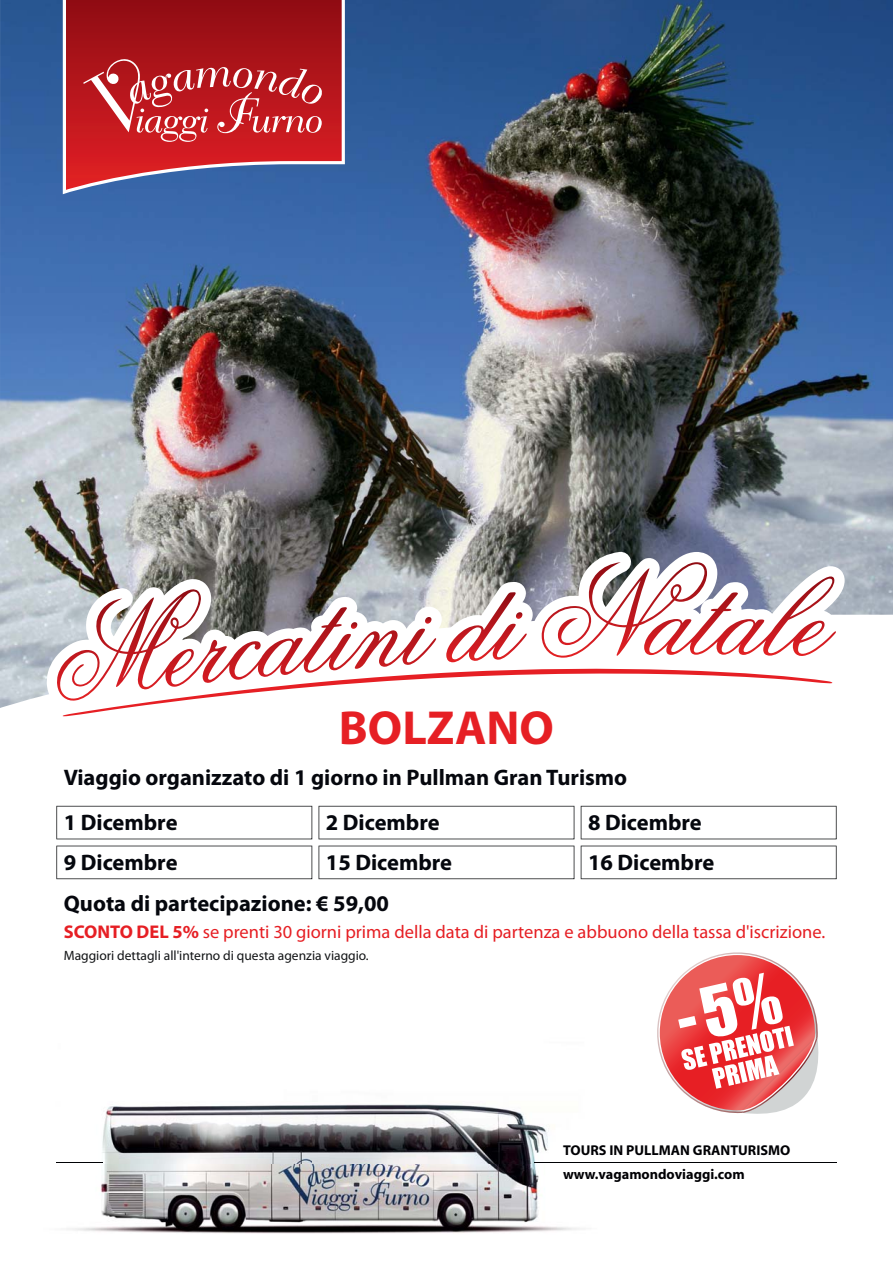
<style>
.page{position:relative;width:893px;height:1263px;background:#fff}
.page>*{position:absolute;margin:0;border:0;box-sizing:border-box;transform-origin:0 0}
.t1{font:700 48px "Myriad";color:#e61f24}
.t2{font:700 22.5px/44.8px "Myriad Pro";color:#05070d}
.t3{font:18.45px "Myriad Pro";color:#e61f24}
.t4{font:700 14.25px/24px "Myriad";color:#000104}
.t5{font:13.5px "Myriad Pro";color:#111315}
.s1{font-weight:700}
</style>
<div class="page">
<img style="left:56px;top:871px;width:781px;height:363px">
<hr style="left:57px;top:1162px;width:46px;height:1px;background:#000104">
<hr style="left:534px;top:1162px;width:302px;height:1px;background:#000104">
<img style="left:0;top:0;width:893px;height:708px">
<svg style="left:46px;top:551px;width:800px;height:157px"></svg>
<svg style="left:63px;top:562px;width:773px;height:154px"></svg>
<svg style="left:63px;top:0;width:282px;height:194px;fill:#3a68aa"></svg>
<svg style="left:66px;top:0;width:276px;height:190px;background:#9e2636"></svg>
<svg style="left:83px;top:56px;width:239px;height:86px;background:#c53b40"></svg>
<svg style="left:56px;top:806px;width:256px;height:33px"></svg>
<svg style="left:319px;top:806px;width:255px;height:33px"></svg>
<svg style="left:581px;top:806px;width:256px;height:33px"></svg>
<svg style="left:56px;top:846px;width:256px;height:33px"></svg>
<svg style="left:319px;top:846px;width:255px;height:33px"></svg>
<svg style="left:581px;top:846px;width:256px;height:33px"></svg>
<svg style="left:649px;top:944px;width:172px;height:172px"></svg>
<h1 class="t1" style="left:339px;top:709px;width:217px">BOLZANO</h1>
<p class="t2" style="left:64px;top:757px;width:565px">Viaggio organizzato di 1 giorno in Pullman Gran Turismo<br>1 Dicembre</p>
<p class="t2" style="left:326px;top:802px;width:115px">2 Dicembre</p>
<p class="t2" style="left:588px;top:802px;width:115px">8 Dicembre</p>
<p class="t2" style="left:64px;top:842px;width:115px">9 Dicembre</p>
<p class="t2" style="left:326px;top:842px;width:128px">15 Dicembre</p>
<p class="t2" style="left:588px;top:842px;width:128px">16 Dicembre</p>
<p class="t2" style="left:64px;top:883px;width:327px">Quota di partecipazione: € 59,00</p>
<p class="t3" style="left:64px;top:924px;width:763px"><span class="s1">SCONTO DEL 5%</span> se prenti 30 giorni prima della data di partenza e abbuono della tassa d'iscrizione.</p>
<p class="t5" style="left:64px;top:950px;width:306px">Maggiori dettagli all'interno di questa agenzia viaggio.</p>
<p class="t4" style="left:563px;top:1139px;width:229px">TOURS IN PULLMAN GRANTURISMO www.vagamondoviaggi.com</p>
</div>
